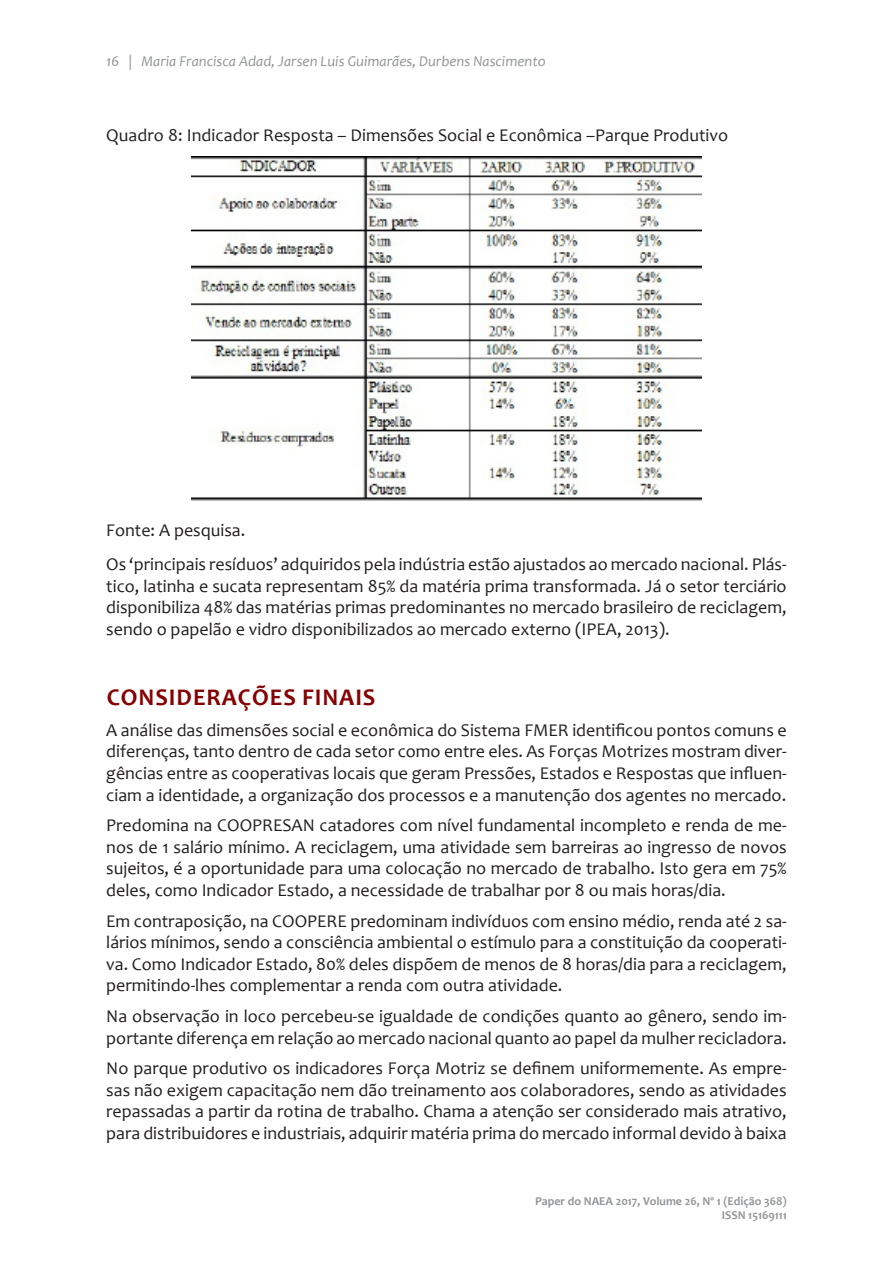
<style>
.page{position:relative;width:893px;height:1263px;background:#fff}
.page>*{position:absolute;margin:0;border:0;box-sizing:border-box;transform-origin:0 0}
.t1{font:700 24px "Candara";letter-spacing:.04em;color:#860101}
.topico{font:18px/21.6px "Candara";color:#231f20;text-align:justify}
.t2{font:italic 15px "Candara";color:#939598}
.t3{font:700 12px/14.4px "Candara";color:#939598;text-align:right}
</style>
<div class="page">
<img style="left:192px;top:157px;width:509px;height:344px">
<p class="t2" style="left:106px;top:52px;width:441px">16 | Maria Francisca Adad, Jarsen Luis Guimarães, Durbens Nascimento</p>
<p class="topico" style="left:106px;top:124px;width:623px">Quadro 8: Indicador Resposta – Dimensões Social e Econômica –Parque Produtivo</p>
<p class="topico" style="left:106px;top:519px;width:141px">Fonte: A pesquisa.</p>
<p class="topico" style="left:106px;top:553px;width:682px">Os ‘principais resíduos’ adquiridos pela indústria estão ajustados ao mercado nacional. Plás&shy;tico, latinha e sucata representam 85% da matéria prima transformada. Já o setor terciário disponibiliza 48% das matérias primas predominantes no mercado brasileiro de reciclagem, sendo o papelão e vidro disponibilizados ao mercado externo (IPEA, 2013).</p>
<p class="t1" style="left:107px;top:682px;width:270px">CONSIDERAÇÕES FINAIS</p>
<p class="topico" style="left:106px;top:719px;width:682px">A análise das dimensões social e econômica do Sistema FMER identificou pontos comuns e diferenças, tanto dentro de cada setor como entre eles. As Forças Motrizes mostram diver&shy;gências entre as cooperativas locais que geram Pressões, Estados e Respostas que influen&shy;ciam a identidade, a organização dos processos e a manutenção dos agentes no mercado.</p>
<p class="topico" style="left:106px;top:814px;width:682px">Predomina na COOPRESAN catadores com nível fundamental incompleto e renda de me&shy;nos de 1 salário mínimo. A reciclagem, uma atividade sem barreiras ao ingresso de novos sujeitos, é a oportunidade para uma colocação no mercado de trabalho. Isto gera em 75% deles, como Indicador Estado, a necessidade de trabalhar por 8 ou mais horas/dia.</p>
<p class="topico" style="left:106px;top:910px;width:682px">Em contraposição, na COOPERE predominam indivíduos com ensino médio, renda até 2 sa&shy;lários mínimos, sendo a consciência ambiental o estímulo para a constituição da cooperati&shy;va. Como Indicador Estado, 80% deles dispõem de menos de 8 horas/dia para a reciclagem, permitindo-lhes complementar a renda com outra atividade.</p>
<p class="topico" style="left:106px;top:1005px;width:682px">Na observação in loco percebeu-se igualdade de condições quanto ao gênero, sendo im&shy;portante diferença em relação ao mercado nacional quanto ao papel da mulher recicladora.</p>
<p class="topico" style="left:106px;top:1057px;width:682px">No parque produtivo os indicadores Força Motriz se definem uniformemente. As empre&shy;sas não exigem capacitação nem dão treinamento aos colaboradores, sendo as atividades repassadas a partir da rotina de trabalho. Chama a atenção ser considerado mais atrativo, para distribuidores e industriais, adquirir matéria prima do mercado informal devido à baixa</p>
<p class="t3" style="left:535px;top:1193px;width:253px">Paper do NAEA 2017, Volume 26, Nº 1 (Edição 368)<br>ISSN 15169111</p>
</div>
